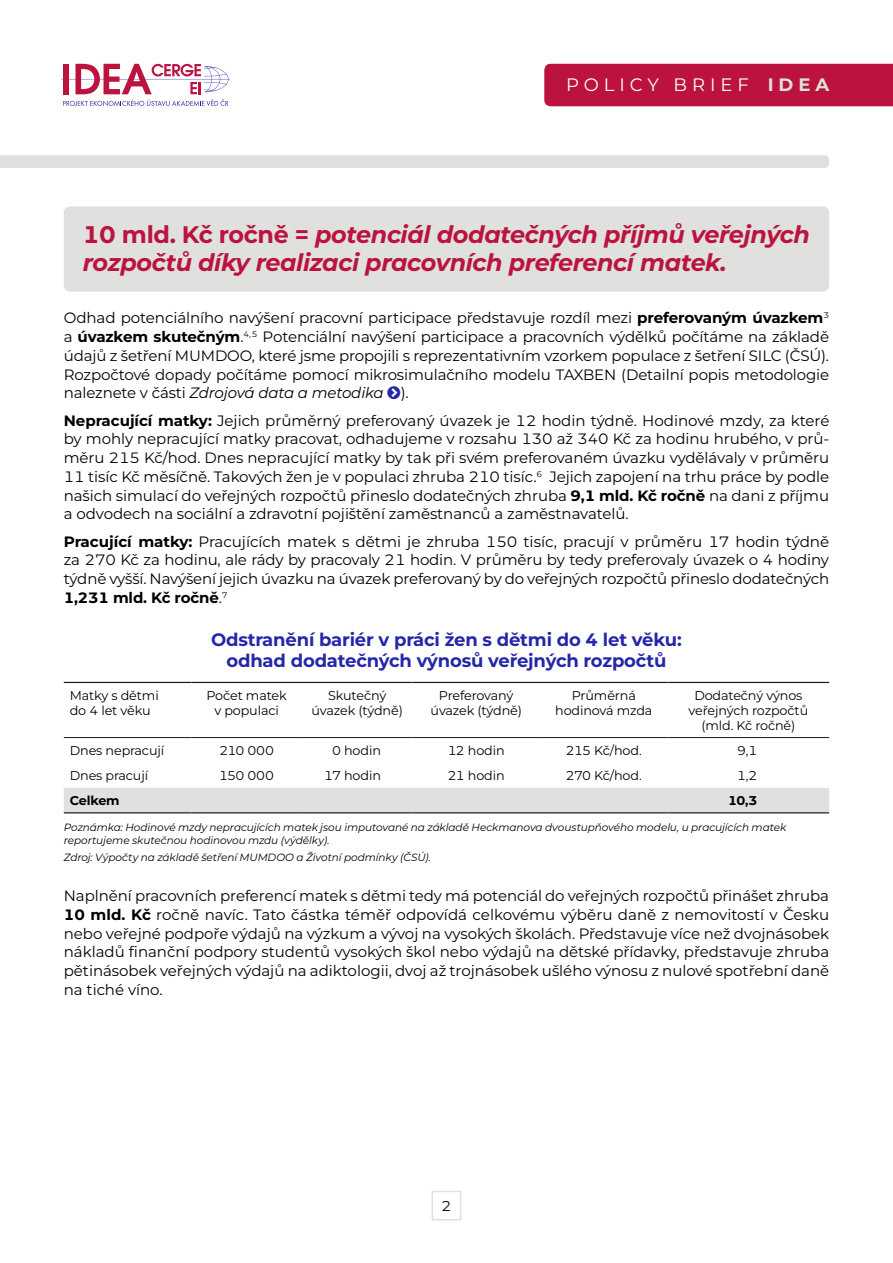
<style>
.page{position:relative;width:893px;height:1263px;background:#fff}
.page>*{position:absolute;margin:0;border:0;box-sizing:border-box;transform-origin:0 0}
.Body_Head{font:italic 700 24px/27.8px "Montserrat";letter-spacing:-.015em;color:#bb133e}
.Graph_Head{font:700 18px/21.6px "Montserrat";letter-spacing:-.01em;color:#2526a9;text-align:center}
.t1{font:18px "Montserrat";letter-spacing:.275em;color:#fff}
.Body_Text{font:15px/18.8px "Montserrat";letter-spacing:-.01em;color:#000;text-align:justify}
.t2{font:14.25px "Montserrat";color:#000}
.Table_Body{font:12.75px/15px "Montserrat";letter-spacing:-.01em;color:#000;text-align:center}
.Table_Body-2{font:700 12.75px "Montserrat";letter-spacing:-.02em;color:#000}
.Note{font:italic 10.5px/12.9px "Montserrat";letter-spacing:-.005em;color:#000}
.s1{font-weight:700;color:#e0e0de}
.s2{font-style:normal}
.s3{font-weight:700}
.s4{font-style:italic}
</style>
<div class="page">
<div style="left:544px;top:64px;width:349px;height:42px;background:#bb133e"></div>
<div style="left:432px;top:1191px;width:29px;height:29px;border:2px solid #e0e0de"></div>
<div style="left:0;top:155px;width:829px;height:13px;background:#e0e0de"></div>
<svg style="left:61px;top:64px;width:169px;height:42px"></svg>
<div style="left:64px;top:788px;width:765px;height:24px;background:#e0e0de"></div>
<hr style="left:64px;top:682px;width:127px;height:1px;background:#1a1a18">
<hr style="left:191px;top:682px;width:111px;height:1px;background:#1a1a18">
<hr style="left:302px;top:682px;width:110px;height:1px;background:#1a1a18">
<hr style="left:412px;top:682px;width:128px;height:1px;background:#1a1a18">
<hr style="left:540px;top:682px;width:128px;height:1px;background:#1a1a18">
<hr style="left:668px;top:682px;width:161px;height:1px;background:#1a1a18">
<hr style="left:64px;top:812px;width:127px;height:1px;background:#1a1a18">
<hr style="left:191px;top:812px;width:111px;height:1px;background:#1a1a18">
<hr style="left:302px;top:812px;width:110px;height:1px;background:#1a1a18">
<hr style="left:412px;top:812px;width:128px;height:1px;background:#1a1a18">
<hr style="left:540px;top:812px;width:128px;height:1px;background:#1a1a18">
<hr style="left:668px;top:812px;width:161px;height:1px;background:#1a1a18">
<hr style="left:64px;top:737px;width:127px;height:1px;background:#1a1a18">
<hr style="left:191px;top:737px;width:111px;height:1px;background:#1a1a18">
<hr style="left:302px;top:737px;width:110px;height:1px;background:#1a1a18">
<hr style="left:412px;top:737px;width:128px;height:1px;background:#1a1a18">
<hr style="left:540px;top:737px;width:128px;height:1px;background:#1a1a18">
<hr style="left:668px;top:737px;width:161px;height:1px;background:#1a1a18">
<div style="left:64px;top:206px;width:765px;height:86px;background:#e0e0de;border-radius:6px"></div>
<p class="t1" style="left:566px;top:73px;width:265px">POLICY BRIEF <span class="s1">IDEA</span></p>
<p class="Body_Head" style="left:83px;top:220px;width:729px"><span class="s2">10 mld. Kč ročně =</span> potenciál dodatečných příjmů veřejných rozpočtů díky realizaci pracovních preferencí matek.</p>
<p class="Body_Text" style="left:64px;top:308px;width:767px">Odhad potenciálního navýšení pracovní participace představuje rozdíl mezi <span class="s3">preferovaným úvazkem</span><sup>3 </sup>a <span class="s3">úvazkem skutečným</span>.<sup>4,</sup> <sup>5</sup> Potenciální navýšení participace a pracovních výdělků počítáme na základě údajů z šetření MUMDOO, které jsme propojili s reprezentativním vzorkem populace z šetření SILC (ČSÚ).<br>Rozpočtové dopady počítáme pomocí mikrosimulačního modelu TAXBEN (Detailní popis metodologie naleznete v části <span class="s4">Zdrojová data a metodika</span> ).</p>
<p class="Body_Text" style="left:64px;top:410px;width:767px"><span class="s3">Nepracující matky:</span> Jejich průměrný preferovaný úvazek je 12 hodin týdně. Hodinové mzdy, za které by mohly nepracující matky pracovat, odhadujeme v rozsahu 130 až 340 Kč za hodinu hrubého, v prů&shy;měru 215 Kč/hod. Dnes nepracující matky by tak při svém preferovaném úvazku vydělávaly v průměru 11 tisíc Kč měsíčně. Takových žen je v populaci zhruba 210 tisíc.<sup>6</sup> Jejich zapojení na trhu práce by podle našich simulací do veřejných rozpočtů přineslo dodatečných zhruba <span class="s3">9,1 mld. Kč ročně</span> na dani z příjmu a odvodech na sociální a zdravotní pojištění zaměstnanců a zaměstnavatelů.</p>
<p class="Body_Text" style="left:64px;top:531px;width:767px"><span class="s3">Pracující matky:</span> Pracujících matek s dětmi je zhruba 150 tisíc, pracují v průměru 17 hodin týdně za 270 Kč za hodinu, ale rády by pracovaly 21 hodin. V průměru by tedy preferovaly úvazek o 4 hodiny týdně vyšší. Navýšení jejich úvazku na úvazek preferovaný by do veřejných rozpočtů přineslo dodatečných <span class="s3">1,231 mld. Kč ročně</span>.<sup>7</sup></p>
<p class="Graph_Head" style="left:211px;top:628px;width:472px">Odstranění bariér v práci žen s dětmi do 4 let věku: odhad dodatečných výnosů veřejných rozpočtů</p>
<p class="Table_Body" style="left:70px;top:687px;width:90px;text-align:left">Matky s dětmi do 4 let věku</p>
<p class="Table_Body" style="left:206px;top:687px;width:82px">Počet matek v populaci</p>
<p class="Table_Body" style="left:311px;top:687px;width:93px">Skutečný úvazek (týdně)</p>
<p class="Table_Body" style="left:431px;top:687px;width:93px">Preferovaný úvazek (týdně)</p>
<p class="Table_Body" style="left:555px;top:687px;width:99px">Průměrná hodinová mzda</p>
<p class="Table_Body" style="left:689px;top:687px;width:121px">Dodatečný výnos veřejných rozpočtů (mld. Kč ročně)</p>
<p class="Table_Body" style="left:70px;top:742px;width:96px">Dnes nepracují</p>
<p class="Table_Body" style="left:219px;top:742px;width:56px">210 000</p>
<p class="Table_Body" style="left:332px;top:742px;width:50px">0 hodin</p>
<p class="Table_Body" style="left:448px;top:742px;width:58px">12 hodin</p>
<p class="Table_Body" style="left:566px;top:742px;width:77px">215 Kč/hod.</p>
<p class="Table_Body" style="left:737px;top:742px;width:22px">9,1</p>
<p class="Table_Body" style="left:70px;top:768px;width:80px">Dnes pracují</p>
<p class="Table_Body" style="left:219px;top:768px;width:56px">150 000</p>
<p class="Table_Body" style="left:324px;top:768px;width:58px">17 hodin</p>
<p class="Table_Body" style="left:448px;top:768px;width:58px">21 hodin</p>
<p class="Table_Body" style="left:566px;top:768px;width:77px">270 Kč/hod.</p>
<p class="Table_Body" style="left:737px;top:768px;width:22px">1,2</p>
<p class="Table_Body-2" style="left:70px;top:791px;width:51px">Celkem</p>
<p class="Table_Body-2" style="left:728px;top:791px;width:31px">10,3</p>
<p class="Note" style="left:64px;top:820px;width:724px">Poznámka: Hodinové mzdy nepracujících matek jsou imputované na základě Heckmanova dvoustupňového modelu, u pracujících matek reportujeme skutečnou hodinovou mzdu (výdělky).</p>
<p class="Note" style="left:64px;top:850px;width:369px">Zdroj: Výpočty na základě šetření MUMDOO a Životní podmínky (ČSÚ).</p>
<p class="Body_Text" style="left:64px;top:886px;width:767px">Naplnění pracovních preferencí matek s dětmi tedy má potenciál do veřejných rozpočtů přinášet zhruba <span class="s3">10 mld. Kč</span> ročně navíc. Tato částka téměř odpovídá celkovému výběru daně z nemovitostí v Česku nebo veřejné podpoře výdajů na výzkum a vývoj na vysokých školách. Představuje více než dvojnásobek nákladů finanční podpory studentů vysokých škol nebo výdajů na dětské přídavky, představuje zhruba pětinásobek veřejných výdajů na adiktologii, dvoj až trojnásobek ušlého výnosu z nulové spotřební daně na tiché víno.</p>
<p class="t2" style="left:441px;top:1196px;width:11px">2</p>
</div>
